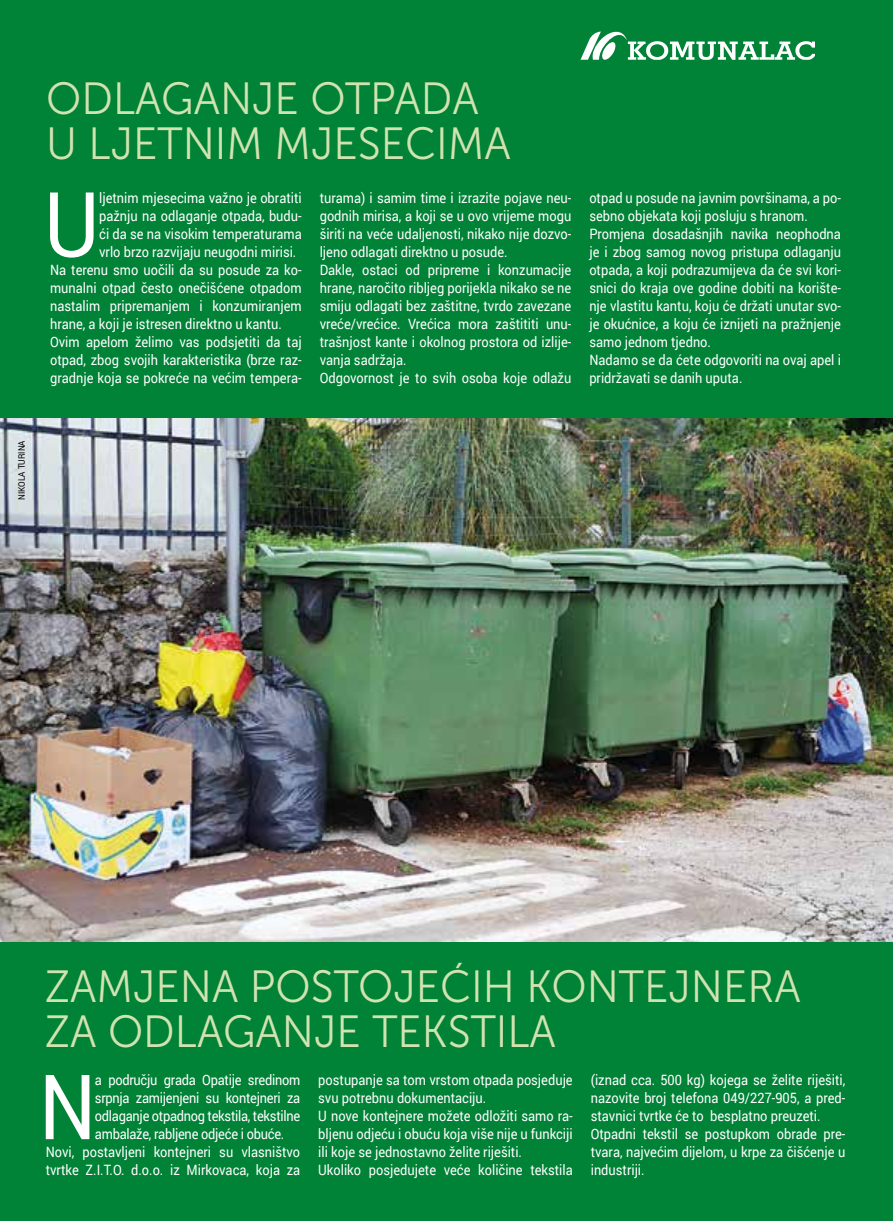
<style>
.page{position:relative;width:893px;height:1221px;background:#fff}
.page>*{position:absolute;margin:0;border:0;box-sizing:border-box;transform-origin:0 0}
.t1{font:90.15px "Roboto";color:#fff;scale:.9 1}
.t2{font:45px/45px "Museo Sans 300";color:#d1e3b1;scale:.95 1}
.t3{font:14.25px/18px "Roboto";color:#fff;scale:.9 1}
.t4{font:14.25px "Roboto";letter-spacing:-.02em;color:#fff;scale:.9 1}
.t5{font:9px "Roboto";color:#000;scale:.9 1}
</style>
<div class="page">
<div style="left:0;top:0;width:893px;height:1220px;background:#008237"></div>
<svg style="left:581px;top:31px;width:234px;height:29px"></svg>
<img style="left:0;top:418px;width:893px;height:523px">
<p class="t5" style="left:15px;top:499px;width:67px;rotate:-90deg">NIKOLA TURINA</p>
<h2 class="t2" style="left:46px;top:76px;width:490px">ODLAGANJE OTPADA<br>U LJETNIM MJESECIMA</h2>
<h1 class="t1" style="left:44px;top:161px;width:63px">U</h1>
<p class="t3" style="left:99px;top:188px;width:227px">ljetnim mjesecima važno je obratiti</p>
<p class="t3" style="left:320px;top:188px;width:281px">turama) i samim time i izrazite pojave neu&shy;godnih mirisa, a koji se u ovo vrijeme mogu širiti na veće udaljenosti, nikako nije dozvo&shy;ljeno odlagati direktno u posude.<br>Dakle, ostaci od pripreme i konzumacije hrane, naročito ribljeg porijekla nikako se ne smiju odlagati bez zaštitne, tvrdo zavezane vreće/vrećice. Vrećica mora zaštititi unu&shy;trašnjost kante i okolnog prostora od izlije&shy;vanja sadržaja.<br>Odgovornost je to svih osoba koje odlažu</p>
<p class="t3" style="left:589px;top:188px;width:281px">otpad u posude na javnim površinama, a po&shy;sebno objekata koji posluju s hranom.<br>Promjena dosadašnjih navika neophodna je i zbog samog novog pristupa odlaganju otpada, a koji podrazumijeva da će svi kori&shy;snici do kraja ove godine dobiti na korište&shy;nje vlastitu kantu, koju će držati unutar svo&shy;je okućnice, a koju će iznijeti na pražnjenje samo jednom tjedno.<br>Nadamo se da ćete odgovoriti na ovaj apel i pridržavati se danih uputa.</p>
<p class="t3" style="left:99px;top:206px;width:227px">pažnju na odlaganje otpada, budu-</p>
<p class="t3" style="left:99px;top:224px;width:227px">ći da se na visokim temperaturama</p>
<p class="t3" style="left:99px;top:242px;width:221px">vrlo brzo razvijaju neugodni mirisi.</p>
<p class="t3" style="left:50px;top:260px;width:281px">Na terenu smo uočili da su posude za ko-</p>
<p class="t3" style="left:50px;top:278px;width:281px">munalni otpad često onečišćene otpadom</p>
<p class="t3" style="left:50px;top:296px;width:281px">nastalim pripremanjem i konzumiranjem</p>
<p class="t3" style="left:50px;top:314px;width:259px">hrane, a koji je istresen direktno u kantu.</p>
<p class="t3" style="left:50px;top:332px;width:281px">Ovim apelom želimo vas podsjetiti da taj</p>
<p class="t3" style="left:50px;top:350px;width:281px">otpad, zbog svojih karakteristika (brze raz-</p>
<p class="t3" style="left:50px;top:368px;width:281px">gradnje koja se pokreće na većim tempera-</p>
<h2 class="t2" style="left:45px;top:964px;width:797px">ZAMJENA POSTOJEĆIH KONTEJNERA<br>ZA ODLAGANJE TEKSTILA</h2>
<h1 class="t1" style="left:39px;top:1043px;width:66px">N</h1>
<p class="t4" style="left:95px;top:1069px;width:230px">a području grada Opatije sredinom</p>
<p class="t4" style="left:95px;top:1087px;width:230px">srpnja zamijenjeni su kontejneri za</p>
<p class="t4" style="left:95px;top:1105px;width:230px">odlaganje otpadnog tekstila, tekstilne</p>
<p class="t4" style="left:95px;top:1123px;width:212px">ambalaže, rabljene odjeće i obuće.</p>
<p class="t3" style="left:46px;top:1142px;width:284px">Novi, postavljeni kontejneri su vlasništvo</p>
<p class="t3" style="left:46px;top:1160px;width:284px">tvrtke Z.I.T.O. d.o.o. iz Mirkovaca, koja za</p>
<p class="t3" style="left:318px;top:1070px;width:284px">postupanje sa tom vrstom otpada posjeduje svu potrebnu dokumentaciju.<br>U nove kontejnere možete odložiti samo ra&shy;bljenu odjeću i obuću koja više nije u funkciji ili koje se jednostavno želite riješiti.<br>Ukoliko posjedujete veće količine tekstila</p>
<p class="t3" style="left:591px;top:1070px;width:284px">(iznad cca. 500 kg) kojega se želite riješiti, nazovite broj telefona 049/227-905, a pred&shy;stavnici tvrtke će to besplatno preuzeti.<br>Otpadni tekstil se postupkom obrade pre&shy;tvara, najvećim dijelom, u krpe za čišćenje u industriji.</p>
</div>
